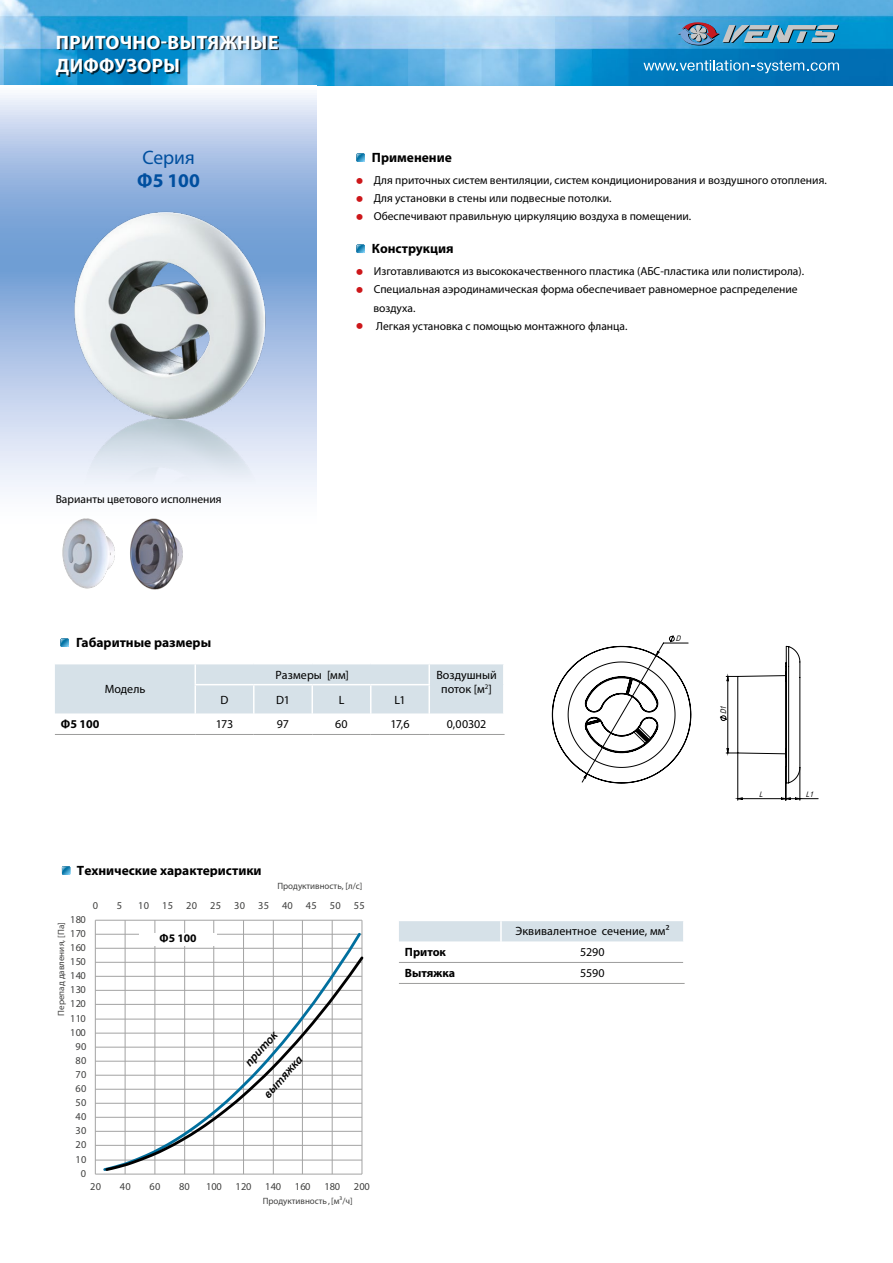
<style>
.page{position:relative;width:893px;height:1263px;background:#fff}
.page>*{position:absolute;margin:0;border:0;box-sizing:border-box;transform-origin:0 0}
.t1{font:700 19.5px/23.4px "Myriad Pro";letter-spacing:.02em;color:#fff}
.t2{font:19.5px "Myriad Pro";color:#004f9f}
.t3{font:700 19.5px "Myriad Pro";color:#004f9f}
.t4{font:700 13.5px "Myriad Pro";color:#000}
.t5{font:italic 600 12.3px "Myriad Pro";color:#000}
.t6{font:12px/14.4px "Myriad Pro";color:#000;text-align:center}
.t7{font:700 12px "Myriad Pro";color:#000}
.t8{font:11.55px/18.1px "Myriad Pro";color:#000}
.t9{font:700 11.55px "Myriad Pro";color:#000}
.t10{font:10.5px "Myriad Pro";letter-spacing:.025em;color:#40403f}
.t11{font:9.15px "Myriad Pro";color:#40403f}
.t12{font:9px "Myriad Pro";color:#40403f}
.t13{font:italic 7.65px "Arial Narrow";color:#000}
.s1{font-family:"Free Set C";font-weight:700;font-size:17.4px;color:#cd171a}
</style>
<div class="page">
<img style="left:0;top:0;width:893px;height:85px">
<svg style="left:677px;top:22px;width:162px;height:24px;background:#5e96b5"></svg>
<svg style="left:643px;top:60px;width:196px;height:13px;background:#3a93c7"></svg>
<svg style="left:0;top:95px;width:317px;height:397px;background:#b0c6e7"></svg>
<svg style="left:356px;top:153px;width:9px;height:9px"></svg>
<svg style="left:356px;top:244px;width:9px;height:9px"></svg>
<div style="left:58px;top:37px;width:221px;height:40px;background:#000;opacity:.75"></div>
<svg style="left:62px;top:866px;width:8px;height:9px"></svg>
<svg style="left:60px;top:638px;width:9px;height:9px"></svg>
<img style="left:67px;top:207px;width:204px;height:282px">
<img style="left:130px;top:518px;width:53px;height:72px">
<img style="left:62px;top:518px;width:53px;height:71px">
<svg style="left:55px;top:664px;width:449px;height:50px;background:#d7e2e9"></svg>
<hr style="left:428px;top:713px;width:2px;height:21px;background:#fff">
<hr style="left:503px;top:713px;width:2px;height:21px;background:#fff">
<hr style="left:55px;top:734px;width:140px;height:1px;background:#9d9d9c">
<hr style="left:195px;top:734px;width:59px;height:1px;background:#9d9d9c">
<hr style="left:254px;top:734px;width:58px;height:1px;background:#9d9d9c">
<hr style="left:312px;top:734px;width:59px;height:1px;background:#9d9d9c">
<hr style="left:371px;top:734px;width:58px;height:1px;background:#9d9d9c">
<hr style="left:429px;top:734px;width:76px;height:1px;background:#9d9d9c">
<div style="left:399px;top:921px;width:284px;height:20px;background:#d6e1e8"></div>
<hr style="left:500px;top:921px;width:2px;height:20px;background:#fff">
<hr style="left:399px;top:962px;width:102px;height:1px;background:#9d9d9c">
<hr style="left:501px;top:962px;width:182px;height:1px;background:#9d9d9c">
<hr style="left:399px;top:983px;width:102px;height:1px;background:#9d9d9c">
<hr style="left:501px;top:983px;width:184px;height:1px;background:#9d9d9c">
<hr style="left:95px;top:920px;width:267px;height:1px;background:#a3a3a3">
<hr style="left:95px;top:934px;width:267px;height:1px;background:#a3a3a3">
<hr style="left:95px;top:948px;width:267px;height:1px;background:#a3a3a3">
<hr style="left:95px;top:962px;width:267px;height:1px;background:#a3a3a3">
<hr style="left:95px;top:976px;width:267px;height:1px;background:#a3a3a3">
<hr style="left:95px;top:990px;width:267px;height:1px;background:#a3a3a3">
<hr style="left:95px;top:1004px;width:267px;height:1px;background:#a3a3a3">
<hr style="left:95px;top:1019px;width:267px;height:1px;background:#a3a3a3">
<hr style="left:95px;top:1033px;width:267px;height:1px;background:#a3a3a3">
<hr style="left:95px;top:1047px;width:267px;height:1px;background:#a3a3a3">
<hr style="left:95px;top:1061px;width:267px;height:1px;background:#a3a3a3">
<hr style="left:95px;top:1075px;width:267px;height:1px;background:#a3a3a3">
<hr style="left:95px;top:1089px;width:267px;height:1px;background:#a3a3a3">
<hr style="left:95px;top:1103px;width:267px;height:1px;background:#a3a3a3">
<hr style="left:95px;top:1117px;width:267px;height:1px;background:#a3a3a3">
<hr style="left:95px;top:1131px;width:267px;height:1px;background:#a3a3a3">
<hr style="left:95px;top:1145px;width:267px;height:1px;background:#a3a3a3">
<hr style="left:95px;top:1160px;width:267px;height:1px;background:#a3a3a3">
<hr style="left:95px;top:1174px;width:267px;height:1px;background:#a3a3a3">
<hr style="left:362px;top:920px;width:1px;height:254px;background:#a3a3a3">
<hr style="left:332px;top:920px;width:1px;height:254px;background:#a3a3a3">
<hr style="left:302px;top:920px;width:1px;height:254px;background:#a3a3a3">
<hr style="left:273px;top:920px;width:1px;height:254px;background:#a3a3a3">
<hr style="left:243px;top:920px;width:1px;height:254px;background:#a3a3a3">
<hr style="left:213px;top:920px;width:1px;height:254px;background:#a3a3a3">
<hr style="left:184px;top:920px;width:1px;height:254px;background:#a3a3a3">
<hr style="left:155px;top:920px;width:1px;height:254px;background:#a3a3a3">
<hr style="left:125px;top:920px;width:1px;height:254px;background:#a3a3a3">
<hr style="left:95px;top:920px;width:1px;height:254px;background:#a3a3a3">
<svg style="left:101px;top:930px;width:262px;height:231px"></svg>
<svg style="left:103px;top:954px;width:261px;height:219px"></svg>
<div style="left:139px;top:933px;width:78px;height:13px;background:#fff"></div>
<hr style="left:737px;top:753px;width:1px;height:47px;background:#000">
<hr style="left:785px;top:766px;width:1px;height:34px;background:#000">
<hr style="left:800px;top:767px;width:1px;height:33px;background:#000">
<svg style="left:736px;top:797px;width:82px;height:3px"></svg>
<svg style="left:551px;top:635px;width:141px;height:149px"></svg>
<svg style="left:720px;top:645px;width:81px;height:139px"></svg>
<h1 class="t1" style="left:56px;top:30px;width:224px">ПРИТОЧНО-ВЫТЯЖНЫЕ<br>ДИФФУЗОРЫ</h1>
<h1 class="t2" style="left:142px;top:145px;width:54px">Серия</h1>
<h1 class="t3" style="left:137px;top:168px;width:64px">Ф5 100</h1>
<p class="t8" style="left:56px;top:489px;width:167px">Варианты цветового исполнения</p>
<p class="t4" style="left:76px;top:634px;width:137px">Габаритные размеры</p>
<p class="t4" style="left:372px;top:149px;width:81px">Применение</p>
<p class="t8" style="left:356px;top:171px;width:472px"><span class="s1">•</span> Для приточных систем вентиляции, систем кондиционирования и воздушного отопления.</p>
<p class="t8" style="left:356px;top:189px;width:257px"><span class="s1">•</span> Для установки в стены или подвесные потолки.</p>
<p class="t8" style="left:356px;top:207px;width:337px"><span class="s1">•</span> Обеспечивают правильную циркуляцию воздуха в помещении.</p>
<p class="t4" style="left:372px;top:240px;width:83px">Конструкция</p>
<p class="t8" style="left:356px;top:262px;width:449px"><span class="s1">•</span> Изготавливаются из высококачественного пластика (АБС-пластика или полистирола).</p>
<p class="t8" style="left:373px;top:280px;width:426px;text-indent:-17px"><span class="s1">•</span> Специальная аэродинамическая форма обеспечивает равномерное распределение воздуха.</p>
<p class="t8" style="left:356px;top:317px;width:273px"><span class="s1">•</span> Легкая установка с помощью монтажного фланца.</p>
<p class="t13" style="left:676px;top:633px;width:9px">D</p>
<p class="t6" style="left:105px;top:682px;width:42px">Модель</p>
<p class="t6" style="left:276px;top:667px;width:75px">Размеры [мм]</p>
<p class="t6" style="left:436px;top:667px;width:62px">Воздушный поток [м<sup>2</sup>]</p>
<p class="t6" style="left:221px;top:692px;width:9px">D</p>
<p class="t6" style="left:276px;top:692px;width:15px">D1</p>
<p class="t6" style="left:339px;top:692px;width:7px">L</p>
<p class="t6" style="left:394px;top:692px;width:12px">L1</p>
<p class="t7" style="left:61px;top:717px;width:40px">Ф5 100</p>
<p class="t6" style="left:216px;top:717px;width:19px">173</p>
<p class="t6" style="left:277px;top:717px;width:14px">97</p>
<p class="t6" style="left:335px;top:717px;width:14px">60</p>
<p class="t6" style="left:390px;top:717px;width:21px">17,6</p>
<p class="t6" style="left:447px;top:717px;width:41px">0,00302</p>
<p class="t4" style="left:77px;top:861px;width:186px">Tехнические характеристики</p>
<p class="t11" style="left:277px;top:880px;width:86px">Продуктивность, [л/c]</p>
<p class="t10" style="left:93px;top:899px;width:7px">0</p>
<p class="t10" style="left:117px;top:899px;width:7px">5</p>
<p class="t10" style="left:138px;top:899px;width:228px">10 15 20 25 30 35 40 45 50 55</p>
<p class="t10" style="left:70px;top:913px;width:17px">180</p>
<p class="t12" style="left:56px;top:1016px;width:95px;rotate:-90deg">Перепад давления, [Па]</p>
<p class="t10" style="left:70px;top:927px;width:17px">170</p>
<p class="t10" style="left:70px;top:941px;width:17px">160</p>
<p class="t10" style="left:70px;top:955px;width:17px">150</p>
<p class="t10" style="left:70px;top:969px;width:17px">140</p>
<p class="t10" style="left:70px;top:983px;width:17px">130</p>
<p class="t10" style="left:70px;top:997px;width:17px">120</p>
<p class="t10" style="left:70px;top:1011px;width:17px">110</p>
<p class="t10" style="left:70px;top:1026px;width:17px">100</p>
<p class="t10" style="left:75px;top:1040px;width:12px">90</p>
<p class="t10" style="left:75px;top:1054px;width:12px">80</p>
<p class="t10" style="left:75px;top:1068px;width:12px">70</p>
<p class="t10" style="left:75px;top:1082px;width:12px">60</p>
<p class="t10" style="left:75px;top:1096px;width:12px">50</p>
<p class="t10" style="left:75px;top:1110px;width:12px">40</p>
<p class="t10" style="left:75px;top:1124px;width:12px">30</p>
<p class="t10" style="left:75px;top:1138px;width:12px">20</p>
<p class="t10" style="left:75px;top:1152px;width:12px">10</p>
<p class="t10" style="left:81px;top:1167px;width:7px">0</p>
<p class="t9" style="left:160px;top:931px;width:39px">Ф5 100</p>
<p class="t5" style="left:241px;top:1059px;width:44px;rotate:-48deg">приток</p>
<p class="t5" style="left:260px;top:1091px;width:54px;rotate:-48deg">вытяжка</p>
<p class="t10" style="left:90px;top:1180px;width:12px">20</p>
<p class="t10" style="left:120px;top:1180px;width:12px">40</p>
<p class="t10" style="left:149px;top:1180px;width:12px">60</p>
<p class="t10" style="left:179px;top:1180px;width:12px">80</p>
<p class="t10" style="left:206px;top:1180px;width:17px">100</p>
<p class="t10" style="left:236px;top:1180px;width:17px">120</p>
<p class="t10" style="left:265px;top:1180px;width:17px">140</p>
<p class="t10" style="left:295px;top:1180px;width:17px">160</p>
<p class="t10" style="left:324px;top:1180px;width:17px">180</p>
<p class="t10" style="left:354px;top:1180px;width:17px">200</p>
<p class="t11" style="left:263px;top:1195px;width:92px">Продуктивность,[м3/ч]</p>
<p class="t6" style="left:515px;top:924px;width:156px">Эквивалентное сечение, мм²</p>
<p class="t7" style="left:405px;top:944px;width:43px">Приток</p>
<p class="t6" style="left:580px;top:945px;width:26px">5290</p>
<p class="t7" style="left:405px;top:965px;width:52px">Вытяжка</p>
<p class="t6" style="left:580px;top:966px;width:26px">5590</p>
<p class="t13" style="left:718px;top:714px;width:12px;rotate:-90deg">D1</p>
<p class="t13" style="left:759px;top:789px;width:8px">L</p>
<p class="t13" style="left:806px;top:789px;width:11px">L1</p>
</div>
